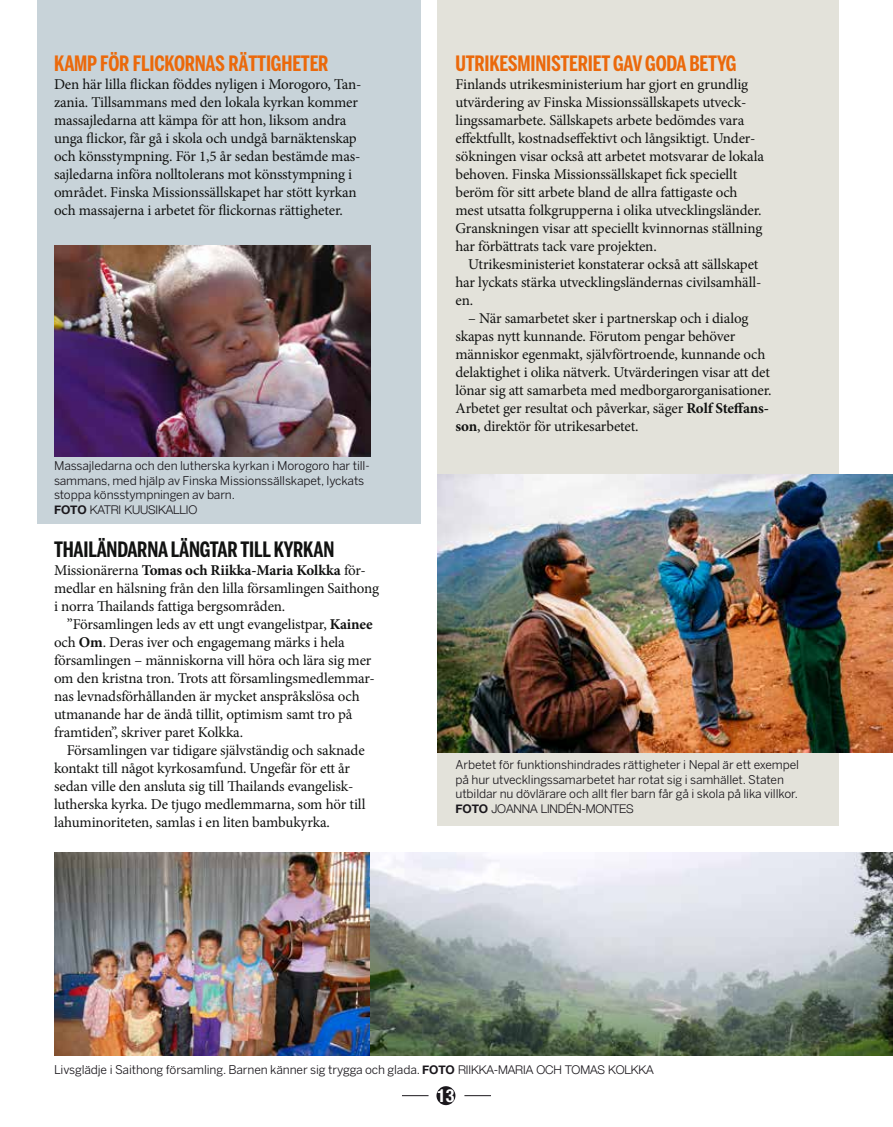
<style>
.page{position:relative;width:893px;height:1127px;background:#fff}
.page>*{position:absolute;margin:0;border:0;box-sizing:border-box;transform-origin:0 0}
.t1{font:700 21px "Benton Sans Comp";letter-spacing:-.01em;color:#eb690b}
.t2{font:700 21px "Benton Sans Comp";letter-spacing:-.01em;color:#111211}
.t3{font:700 condensed 18px "Helvetica Neue LT Std";color:#fff}
.t4{font:15px/18px "Minion Pro";letter-spacing:-.01em;color:#111211}
.t5{font:12px/14.4px "Benton Sans";letter-spacing:-.01em;color:#1a171c}
.t6{font:300 12px "Helvetica Neue";letter-spacing:-.01em;color:#1a171c}
.s1{font-weight:700}
.s2{font-family:"Helvetica Neue";font-weight:700}
.s3{font-family:"Helvetica Neue";font-weight:300}
</style>
<div class="page">
<div style="left:37px;top:0;width:384px;height:524px;background:#c8d3d9"></div>
<div style="left:437px;top:0;width:402px;height:825px;background:#e3e2da"></div>
<div style="left:436px;top:1086px;width:19px;height:19px;background:#1a171c;border-radius:50%"></div>
<svg style="left:402px;top:1095px;width:27px;height:1px"></svg>
<svg style="left:464px;top:1095px;width:27px;height:1px"></svg>
<img style="left:54px;top:245px;width:317px;height:211px">
<img style="left:54px;top:853px;width:839px;height:202px">
<img style="left:437px;top:474px;width:456px;height:279px">
<h1 class="t1" style="left:54px;top:51px;width:276px">KAMP FÖR FLICKORNAS RÄTTIGHETER</h1>
<p class="t4" style="left:54px;top:75px;width:309px">Den här lilla flickan föddes nyligen i Morogoro, Tan&shy;zania. Tillsammans med den lokala kyrkan kommer massajledarna att kämpa för att hon, liksom andra unga flickor, får gå i skola och undgå barnäktenskap och könsstympning. För 1,5 år sedan bestämde mas&shy;sajledarna införa nolltolerans mot könsstympning i området. Finska Missionssällskapet har stött kyrkan och massajerna i arbetet för flickornas rättigheter.</p>
<p class="t5" style="left:54px;top:459px;width:317px">Massajledarna och den lutherska kyrkan i Morogoro har till&shy;sammans, med hjälp av Finska Missionssällskapet, lyckats stoppa könsstympningen av barn.</p>
<p class="t6" style="left:54px;top:500px;width:145px"><span class="s1">FOTO</span> KATRI KUUSIKALLIO</p>
<h1 class="t2" style="left:54px;top:537px;width:282px">THAILÄNDARNA LÄNGTAR TILL KYRKAN</h1>
<p class="t4" style="left:54px;top:561px;width:327px">Missionärerna <span class="s1">Tomas och Riikka-Maria Kolkka</span> för&shy;medlar en hälsning från den lilla församlingen Saithong i norra Thailands fattiga bergsområden.</p>
<p class="t4" style="left:54px;top:615px;width:322px;text-indent:13px">”Församlingen leds av ett ungt evangelistpar, <span class="s1">Kainee </span>och <span class="s1">Om</span>. Deras iver och engagemang märks i hela församlingen – människorna vill höra och lära sig mer om den kristna tron. Trots att församlingsmedlemmar&shy;nas levnadsförhållanden är mycket anspråkslösa och utmanande har de ändå tillit, optimism samt tro på framtiden”, skriver paret Kolkka.</p>
<p class="t4" style="left:54px;top:741px;width:313px;text-indent:13px">Församlingen var tidigare självständig och saknade kontakt till något kyrkosamfund. Ungefär för ett år sedan ville den ansluta sig till Thailands evangelisk&shy;lutherska kyrka. De tjugo medlemmarna, som hör till lahuminoriteten, samlas i en liten bambukyrka.</p>
<h1 class="t1" style="left:455px;top:51px;width:283px">UTRIKESMINISTERIET GAV GODA BETYG</h1>
<p class="t4" style="left:455px;top:75px;width:310px">Finlands utrikesministerium har gjort en grundlig utvärdering av Finska Missionssällskapets utveck&shy;lingssamarbete. Sällskapets arbete bedömdes vara effektfullt, kostnadseffektivt och långsiktigt. Under&shy;sökningen visar också att arbetet motsvarar de lokala behoven. Finska Missionssällskapet fick speciellt beröm för sitt arbete bland de allra fattigaste och mest utsatta folkgrupperna i olika utvecklingsländer.<br>Granskningen visar att speciellt kvinnornas ställning har förbättrats tack vare projekten.</p>
<p class="t4" style="left:455px;top:255px;width:307px;text-indent:13px">Utrikesministeriet konstaterar också att sällskapet har lyckats stärka utvecklingsländernas civilsamhäll&shy;en.</p>
<p class="t4" style="left:455px;top:309px;width:318px;text-indent:13px">– När samarbetet sker i partnerskap och i dialog skapas nytt kunnande. Förutom pengar behöver människor egenmakt, självförtroende, kunnande och delaktighet i olika nätverk. Utvärderingen visar att det lönar sig att samarbeta med medborgarorganisationer.<br>Arbetet ger resultat och påverkar, säger <span class="s1">Rolf Steffans&shy;son</span>, direktör för utrikesarbetet.</p>
<p class="t5" style="left:455px;top:758px;width:345px">Arbetet för funktionshindrades rättigheter i Nepal är ett exempel på hur utvecklingssamarbetet har rotat sig i samhället. Staten utbildar nu dövlärare och allt fler barn får gå i skola på lika villkor.</p>
<p class="t6" style="left:455px;top:799px;width:180px"><span class="s1">FOTO</span> JOANNA LINDÉN-MONTES</p>
<p class="t5" style="left:54px;top:1062px;width:601px">Livsglädje i Saithong församling. Barnen känner sig trygga och glada. <span class="s2">FOTO</span> <span class="s3">RIIKKA-MARIA OCH TOMAS KOLKKA</span></p>
<p class="t3" style="left:437px;top:1085px;width:19px">13</p>
</div>
